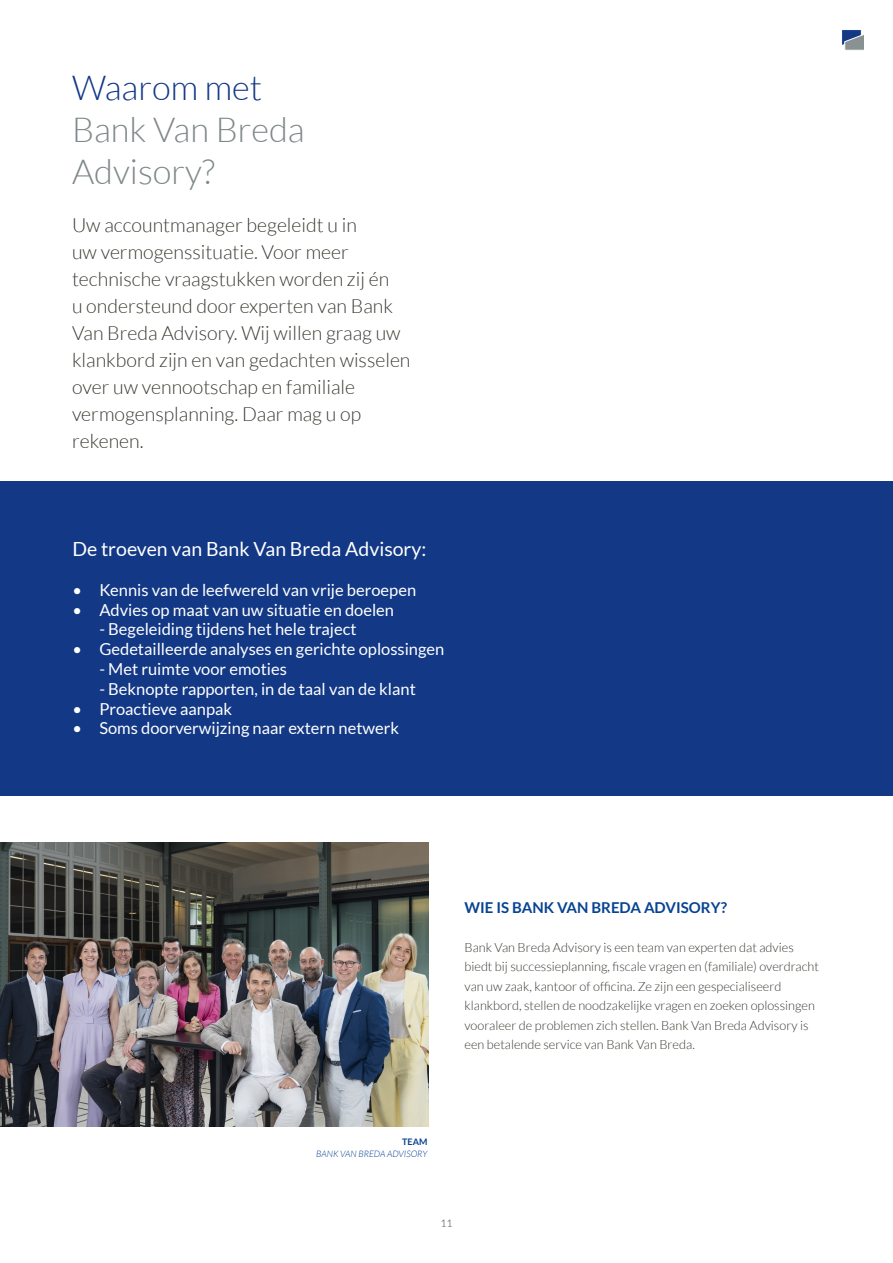
<style>
.page{position:relative;width:893px;height:1263px;background:#fff}
.page>*{position:absolute;margin:0;border:0;box-sizing:border-box;transform-origin:0 0}
.t1{font:300 34.5px/42px "Lato";color:#7f888a}
.t2{font:300 34.5px "Lato";color:#123886}
.t3{font:300 19.5px/27px "Lato";color:#3c3932}
.t4{font:19.5px "Lato";color:#fff}
.t5{font:16.5px "Lato";color:#fff}
.t6{font:700 15px "Lato";color:#074391}
.t7{font:300 12.75px/19.5px "Lato";color:#3c3932}
.t8{font:300 10.5px "Lato";color:#3c3831}
.t9{font:italic 300 9px "Lato";color:#074391}
.t10{font:700 9px "Lato";color:#074391}
</style>
<div class="page">
<svg style="left:842px;top:30px;width:22px;height:20px"></svg>
<div style="left:0;top:481px;width:893px;height:314px;background:#123886"></div>
<img style="left:0;top:843px;width:428px;height:283px">
<h1 class="t2" style="left:72px;top:69px;width:192px">Waarom met</h1>
<h1 class="t1" style="left:72px;top:109px;width:234px">Bank Van Breda<br>Advisory?</h1>
<p class="t3" style="left:72px;top:212px;width:340px">Uw accountmanager begeleidt u in<br>uw vermogenssituatie. Voor meer technische vraagstukken worden zij én<br>u ondersteund door experten van Bank Van Breda Advisory. Wij willen graag uw klankbord zijn en van gedachten wisselen over uw vennootschap en familiale vermogensplanning. Daar mag u op rekenen.</p>
<h2 class="t4" style="left:72px;top:538px;width:356px">De troeven van Bank Van Breda Advisory:</h2>
<p class="t5" style="left:72px;top:581px;width:345px">• Kennis van de leefwereld van vrije beroepen</p>
<p class="t5" style="left:72px;top:600px;width:323px">• Advies op maat van uw situatie en doelen</p>
<p class="t5" style="left:99px;top:620px;width:259px">- Begeleiding tijdens het hele traject</p>
<p class="t5" style="left:72px;top:640px;width:374px">• Gedetailleerde analyses en gerichte oplossingen</p>
<p class="t5" style="left:99px;top:660px;width:189px">- Met ruimte voor emoties</p>
<p class="t5" style="left:99px;top:680px;width:318px">- Beknopte rapporten, in de taal van de klant</p>
<p class="t5" style="left:72px;top:699px;width:161px">• Proactieve aanpak</p>
<p class="t5" style="left:72px;top:719px;width:328px">• Soms doorverwijzing naar extern netwerk</p>
<p class="t6" style="left:464px;top:899px;width:264px">WIE IS BANK VAN BREDA ADVISORY?</p>
<p class="t7" style="left:464px;top:938px;width:356px">Bank Van Breda Advisory is een team van experten dat advies biedt bij successieplanning, fiscale vragen en (familiale) overdracht van uw zaak, kantoor of officina. Ze zijn een gespecialiseerd klankbord, stellen de noodzakelijke vragen en zoeken oplossingen vooraleer de problemen zich stellen. Bank Van Breda Advisory is een betalende service van Bank Van Breda.</p>
<p class="t10" style="left:402px;top:1136px;width:27px">TEAM</p>
<p class="t9" style="left:316px;top:1149px;width:113px">BANK VAN BREDA ADVISORY</p>
<p class="t8" style="left:440px;top:1217px;width:14px">11</p>
</div>
